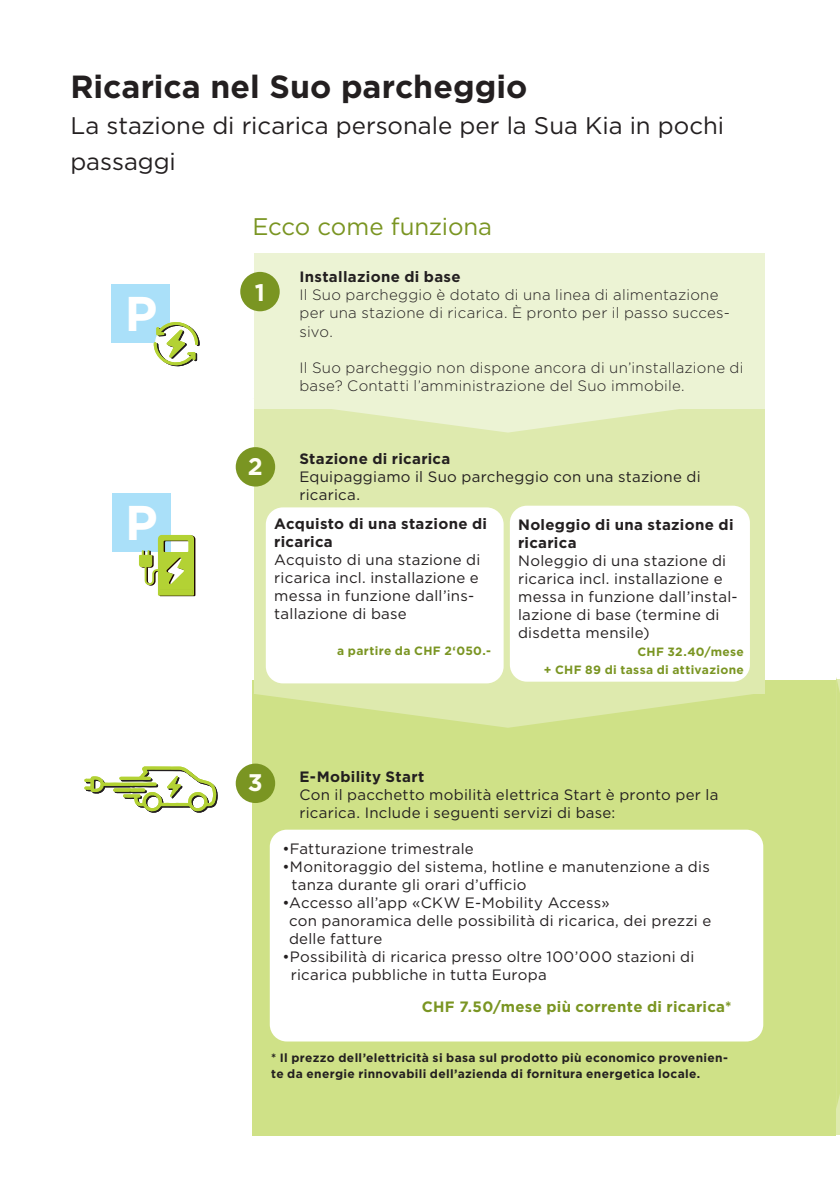
<style>
.page{position:relative;width:840px;height:1191px;background:#fff}
.page>*{position:absolute;margin:0;border:0;box-sizing:border-box;transform-origin:0 0}
.t1{font:700 48.8px "Gotham";color:#fff}
.t2{font:700 32px "Gotham";letter-spacing:.005em;color:#231f20}
.t3{font:24px/36px "Gotham";color:#231f20}
.t4{font:24px "Gotham";letter-spacing:-.005em;color:#7a9522}
.t5{font:700 24px "Gotham";color:#fffef4}
.t6{font:15px/18px "Gotham";letter-spacing:.02em;color:#231f20}
.t7{font:300 15px/18px "Gotham";letter-spacing:.015em;color:#231f20}
.t8{font:700 15px/18px "Gotham";letter-spacing:.02em;color:#231f20}
.t9{font:700 15px "Gotham";letter-spacing:.02em;color:#7a9522}
.t10{font:700 12px/16px "Gotham";letter-spacing:.03em;color:#231f20}
.t11{font:700 12px/18px "Gotham";letter-spacing:.03em;color:#7a9522;text-align:right}
</style>
<div class="page">
<div style="left:252px;top:680px;width:583px;height:455px;background:#cfe187"></div>
<hr style="left:836px;top:679px;width:3px;height:455px;background:#deeaae">
<div style="left:111px;top:285px;width:59px;height:58px;background:#aae0f9"></div>
<div style="left:254px;top:392px;width:510px;height:70px;background:#deeaae"></div>
<div style="left:254px;top:253px;width:510px;height:156px;background:#ecf3d4"></div>
<div style="left:254px;top:435px;width:510px;height:258px;background:#deeaae"></div>
<div style="left:112px;top:493px;width:58px;height:58px;background:#aae0f9"></div>
<svg style="left:333px;top:409px;width:345px;height:23px"></svg>
<svg style="left:254px;top:693px;width:508px;height:35px"></svg>
<svg style="left:154px;top:322px;width:45px;height:45px"></svg>
<svg style="left:84px;top:766px;width:134px;height:47px"></svg>
<hr style="left:835px;top:677px;width:4px;height:432px;background:#cfe187">
<div style="left:269px;top:829px;width:493px;height:212px;background:#fff;border-radius:17px"></div>
<div style="left:266px;top:507px;width:237px;height:176px;background:#fff;border-radius:17px"></div>
<div style="left:509px;top:506px;width:240px;height:175px;background:#fff;border-radius:17px"></div>
<div style="left:240px;top:272px;width:39px;height:39px;background:#7a9522;border-radius:50%"></div>
<div style="left:235px;top:447px;width:40px;height:39px;background:#7a9522;border-radius:50%"></div>
<div style="left:235px;top:763px;width:40px;height:40px;background:#7a9522;border-radius:50%"></div>
<svg style="left:139px;top:535px;width:56px;height:61px"></svg>
<hr style="left:160px;top:590px;width:32px;height:3px;background:#b3d234">
<h2 class="t2" style="left:70px;top:66px;width:458px">Ricarica nel Suo parcheggio</h2>
<h3 class="t3" style="left:70px;top:107px;width:654px">La stazione di ricarica personale per la Sua Kia in pochi passaggi</h3>
<h1 class="t1" style="left:125px;top:282px;width:34px">P</h1>
<h1 class="t1" style="left:125px;top:490px;width:34px">P</h1>
<h3 class="t4" style="left:252px;top:211px;width:241px">Ecco come funziona</h3>
<h3 class="t5" style="left:254px;top:277px;width:12px">1</h3>
<p class="t8" style="left:299px;top:268px;width:163px">Installazione di base</p>
<p class="t7" style="left:299px;top:286px;width:432px">Il Suo parcheggio è dotato di una linea di alimentazione per una stazione di ricarica. È pronto per il passo succes&shy;sivo.</p>
<p class="t7" style="left:299px;top:358px;width:445px">Il Suo parcheggio non dispone ancora di un’installazione di base? Contatti l’amministrazione del Suo immobile.</p>
<h3 class="t5" style="left:248px;top:450px;width:16px">2</h3>
<p class="t8" style="left:299px;top:449px;width:152px">Stazione di ricarica</p>
<p class="t6" style="left:299px;top:467px;width:402px">Equipaggiamo il Suo parcheggio con una stazione di ricarica.</p>
<p class="t8" style="left:274px;top:515px;width:214px">Acquisto di una stazione di ricarica</p>
<p class="t6" style="left:274px;top:550px;width:207px">Acquisto di una stazione di ricarica incl. installazione e messa in funzione dall’ins&shy;tallazione di base</p>
<p class="t11" style="left:337px;top:642px;width:155px">a partire da CHF 2‘050.-</p>
<p class="t8" style="left:518px;top:516px;width:217px">Noleggio di una stazione di ricarica</p>
<p class="t6" style="left:518px;top:551px;width:221px">Noleggio di una stazione di ricarica incl. installazione e messa in funzione dall’instal&shy;lazione di base (termine di disdetta mensile)</p>
<p class="t11" style="left:543px;top:643px;width:202px">CHF 32.40/mese<br>+ CHF 89 di tassa di attivazione</p>
<h3 class="t5" style="left:248px;top:767px;width:16px">3</h3>
<p class="t8" style="left:299px;top:767px;width:126px">E-Mobility Start</p>
<p class="t6" style="left:299px;top:785px;width:420px">Con il pacchetto mobilità elettrica Start è pronto per la ricarica. Include i seguenti servizi di base:</p>
<p class="t6" style="left:282px;top:839px;width:193px">•Fatturazione trimestrale</p>
<p class="t6" style="left:291px;top:857px;width:419px;text-indent:-9px">•Monitoraggio del sistema, hotline e manutenzione a dis tanza durante gli orari d’ufficio</p>
<p class="t6" style="left:289px;top:893px;width:423px;text-indent:-7px">•Accesso all’app «CKW E-Mobility Access»<br>con panoramica delle possibilità di ricarica, dei prezzi e delle fatture</p>
<p class="t6" style="left:290px;top:947px;width:405px;text-indent:-8px">•Possibilità di ricarica presso oltre 100’000 stazioni di ricarica pubbliche in tutta Europa</p>
<p class="t9" style="left:421px;top:997px;width:311px">CHF 7.50/mese più corrente di ricarica*</p>
<p class="t10" style="left:271px;top:1050px;width:458px">* Il prezzo dell’elettricità si basa sul prodotto più economico provenien&shy;te da energie rinnovabili dell’azienda di fornitura energetica locale.</p>
</div>
